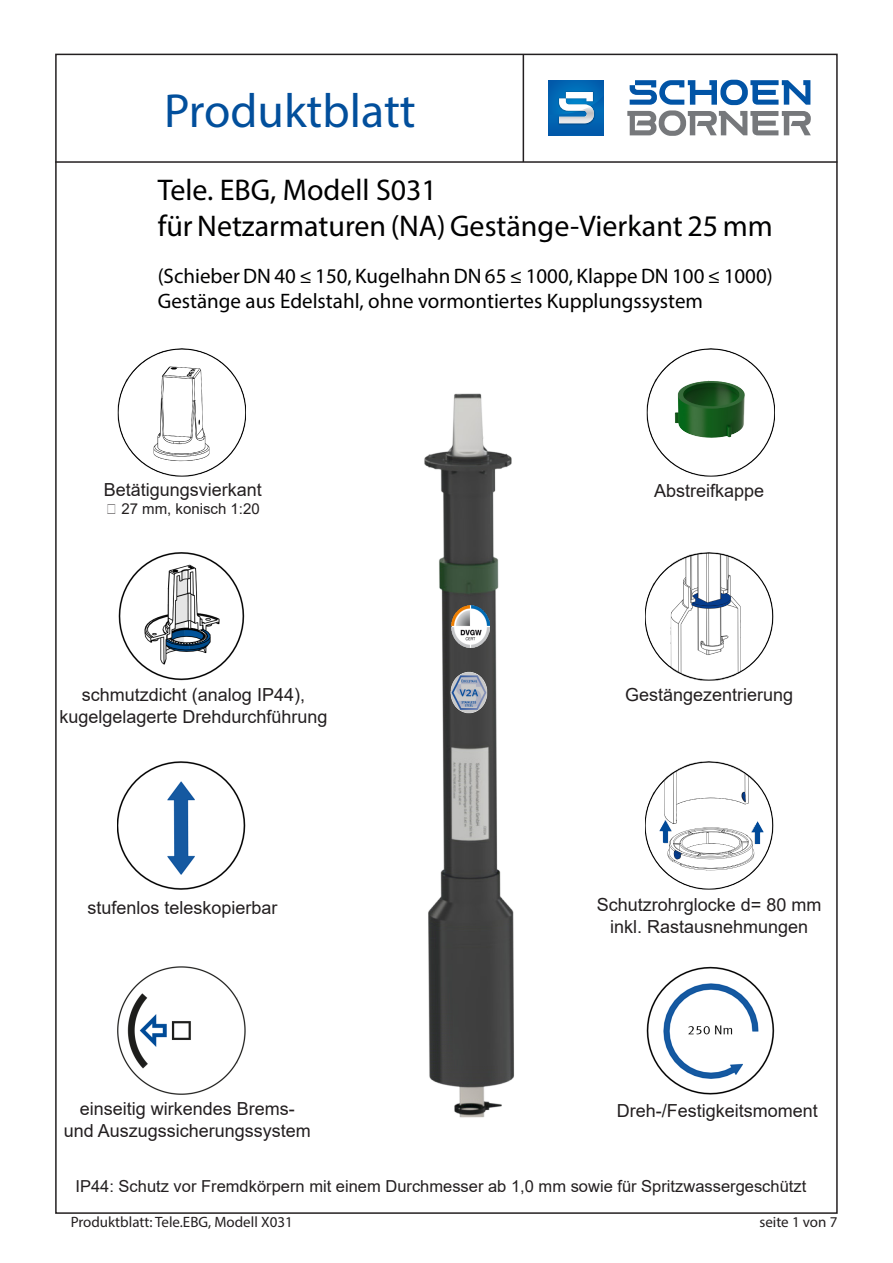
<style>
.page{position:relative;width:893px;height:1263px;background:#fff}
.page>*{position:absolute;margin:0;border:0;box-sizing:border-box;transform-origin:0 0}
.t1{font:48px "Myriad Pro";color:#024f9c}
.t2{font:30px "Myriad Pro";color:#000001}
.t3{font:21px "Myriad Pro";color:#000001}
.t4{font:18px "Arial";color:#231f20}
.t5{font:16.5px "Arial";color:#231f20}
.t6{font:15px "Myriad Pro";color:#231f20}
.t7{font:15px "Arial";color:#231f20}
</style>
<div class="page">
<svg style="left:627px;top:80px;width:184px;height:56px"></svg>
<div style="left:549px;top:80px;width:55px;height:55px;background:#0166b3"></div>
<svg style="left:549px;top:92px;width:55px;height:43px"></svg>
<hr style="left:55px;top:161px;width:782px;height:2px;background:#231f20">
<hr style="left:523px;top:55px;width:1px;height:107px;background:#231f20">
<img style="left:118px;top:761px;width:128px;height:128px">
<img style="left:118px;top:348px;width:128px;height:128px">
<img style="left:118px;top:553px;width:127px;height:127px">
<img style="left:647px;top:966px;width:128px;height:128px">
<img style="left:645px;top:761px;width:128px;height:128px">
<img style="left:645px;top:553px;width:128px;height:127px">
<img style="left:424px;top:393px;width:90px;height:725px">
<img style="left:451px;top:606px;width:39px;height:42px">
<img style="left:118px;top:966px;width:128px;height:128px">
<img style="left:449px;top:670px;width:40px;height:44px">
<img style="left:647px;top:348px;width:128px;height:128px">
<p class="t1" style="left:164px;top:81px;width:253px">Produktblatt</p>
<p class="t2" style="left:158px;top:171px;width:281px">Tele. EBG, Modell S031</p>
<p class="t2" style="left:158px;top:207px;width:616px">für Netzarmaturen (NA) Gestänge-Vierkant 25 mm</p>
<p class="t3" style="left:158px;top:263px;width:617px">(Schieber DN 40 ≤ 150, Kugelhahn DN 65 ≤ 1000, Klappe DN 100 ≤ 1000)</p>
<p class="t3" style="left:158px;top:288px;width:547px">Gestänge aus Edelstahl, ohne vormontiertes Kupplungssystem</p>
<p class="t4" style="left:104px;top:478px;width:160px">Betätigungsvierkant</p>
<p class="t7" style="left:106px;top:499px;width:155px">☐ 27 mm, konisch 1:20</p>
<p class="t4" style="left:654px;top:478px;width:112px">Abstreifkappe</p>
<p class="t4" style="left:82px;top:682px;width:225px">schmutzdicht (analog IP44),</p>
<p class="t4" style="left:59px;top:704px;width:270px">kugelgelagerte Drehdurchführung</p>
<p class="t4" style="left:625px;top:682px;width:170px">Gestängezentrierung</p>
<p class="t4" style="left:87px;top:895px;width:192px">stufenlos teleskopierbar</p>
<p class="t4" style="left:597px;top:892px;width:226px">Schutzrohrglocke d= 80 mm</p>
<p class="t4" style="left:610px;top:914px;width:200px">inkl. Rastausnehmungen</p>
<p class="t4" style="left:80px;top:1096px;width:217px">einseitig wirkendes Brems-</p>
<p class="t4" style="left:64px;top:1118px;width:249px">und Auszugssicherungssystem</p>
<p class="t5" style="left:75px;top:1175px;width:732px">IP44: Schutz vor Fremdkörpern mit einem Durchmesser ab 1,0 mm sowie für Spritzwassergeschützt</p>
<p class="t4" style="left:617px;top:1098px;width:203px">Dreh-/Festigkeitsmoment</p>
<p class="t6" style="left:71px;top:1213px;width:223px">Produktblatt: Tele.EBG, Modell X031</p>
<p class="t6" style="left:759px;top:1213px;width:79px">seite 1 von 7</p>
</div>
